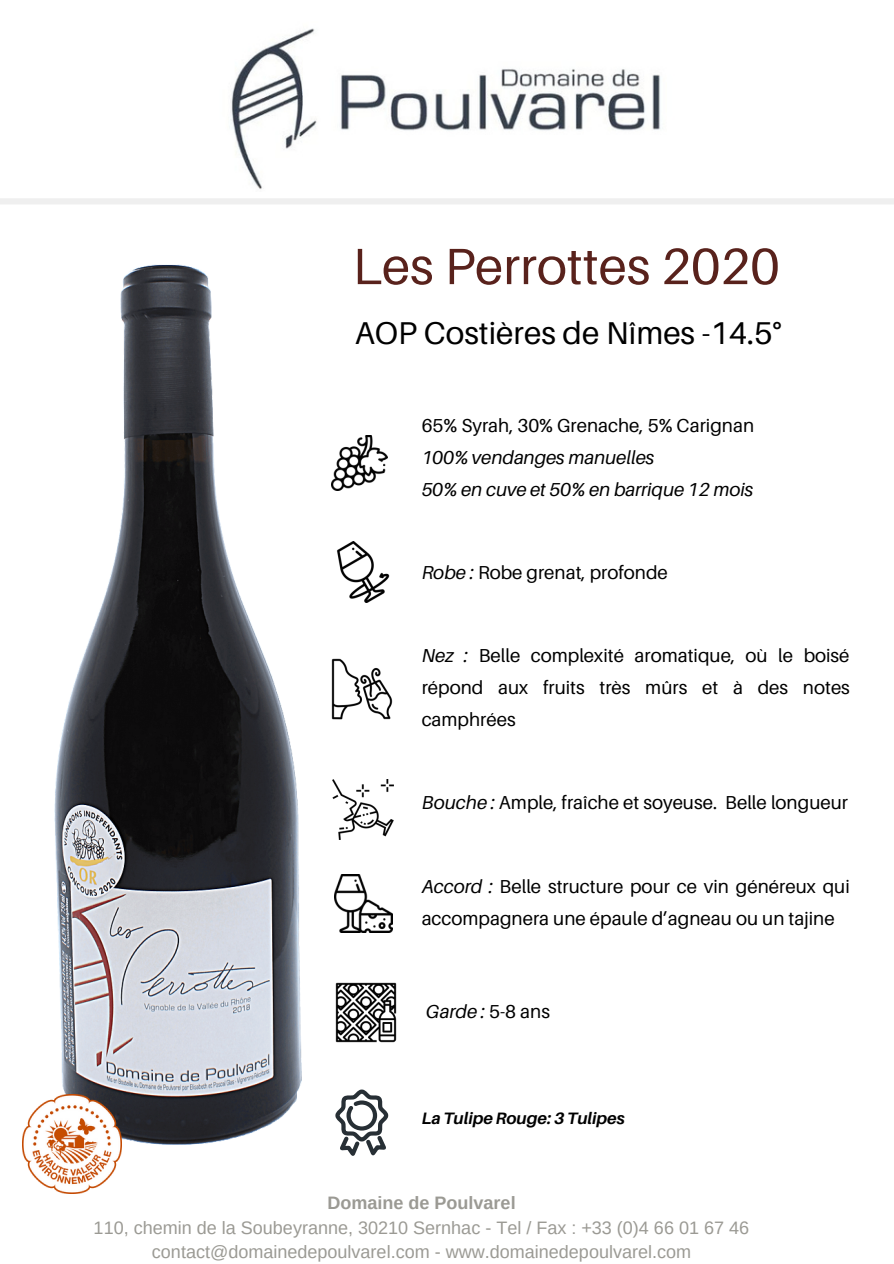
<style>
.page{position:relative;width:894px;height:1264px;background:#fff}
.page>*{position:absolute;margin:0;border:0;box-sizing:border-box;transform-origin:0 0}
.t1{font:51px "Aileron";color:#59221c}
.t2{font:31.5px "Aileron";color:#000}
.t3{font:18.75px/32.1px "Aileron";color:#000;text-align:justify}
.t4{font:italic 18.75px/32.1px "Aileron";color:#000}
.t5{font:18px/24.8px "Arimo";color:#9b9a94;text-align:center}
.t6{font:700 18px "Arimo";color:#9b9a94}
.t7{font:italic 700 16.5px "Aileron";color:#000}
.s1{font-style:italic}
.s2{font-style:normal}
</style>
<div class="page">
<img style="left:332px;top:435px;width:55px;height:55px">
<img style="left:335px;top:982px;width:61px;height:60px">
<img style="left:337px;top:541px;width:53px;height:61px">
<img style="left:332px;top:658px;width:60px;height:61px">
<img style="left:334px;top:874px;width:58px;height:58px">
<img style="left:332px;top:779px;width:61px;height:60px">
<div style="left:0;top:198px;width:893px;height:6px;background:#efefef"></div>
<svg style="left:335px;top:1089px;width:53px;height:66px"></svg>
<img style="left:230px;top:28px;width:431px;height:161px">
<img style="left:54px;top:264px;width:278px;height:891px">
<img style="left:22px;top:1094px;width:99px;height:99px">
<h1 class="t1" style="left:352px;top:235px;width:428px">Les Perrottes 2020</h1>
<h2 class="t2" style="left:354px;top:314px;width:428px">AOP Costières de Nîmes -14.5°</h2>
<p class="t3" style="left:421px;top:409px;width:334px">65% Syrah, 30% Grenache, 5% Carignan</p>
<p class="t4" style="left:421px;top:441px;width:333px">100% vendanges manuelles<br>50% en cuve et 50% en barrique 12 mois</p>
<p class="t3" style="left:421px;top:556px;width:248px"><span class="s1">Robe :</span> Robe grenat, profonde</p>
<p class="t3" style="left:421px;top:639px;width:429px"><span class="s1">Nez :</span> Belle complexité aromatique, où le boisé répond aux fruits très mûrs et à des notes camphrées</p>
<p class="t3" style="left:421px;top:786px;width:428px"><span class="s1">Bouche :</span> Ample, fraîche et soyeuse. Belle longueur</p>
<p class="t3" style="left:421px;top:869px;width:429px"><span class="s1">Accord :</span> Belle structure pour ce vin généreux qui accompagnera une épaule d’agneau ou un tajine</p>
<p class="t4" style="left:425px;top:994px;width:126px">Garde : <span class="s2">5-8 ans</span></p>
<p class="t7" style="left:421px;top:1107px;width:205px">La Tulipe Rouge: 3 Tulipes</p>
<p class="t6" style="left:327px;top:1192px;width:190px">Domaine de Poulvarel</p>
<p class="t5" style="left:94px;top:1214px;width:656px">110, chemin de la Soubeyranne, 30210 Sernhac - Tel / Fax : +33 (0)4 66 01 67 46 contact@domainedepoulvarel.com - www.domainedepoulvarel.com</p>
</div>
